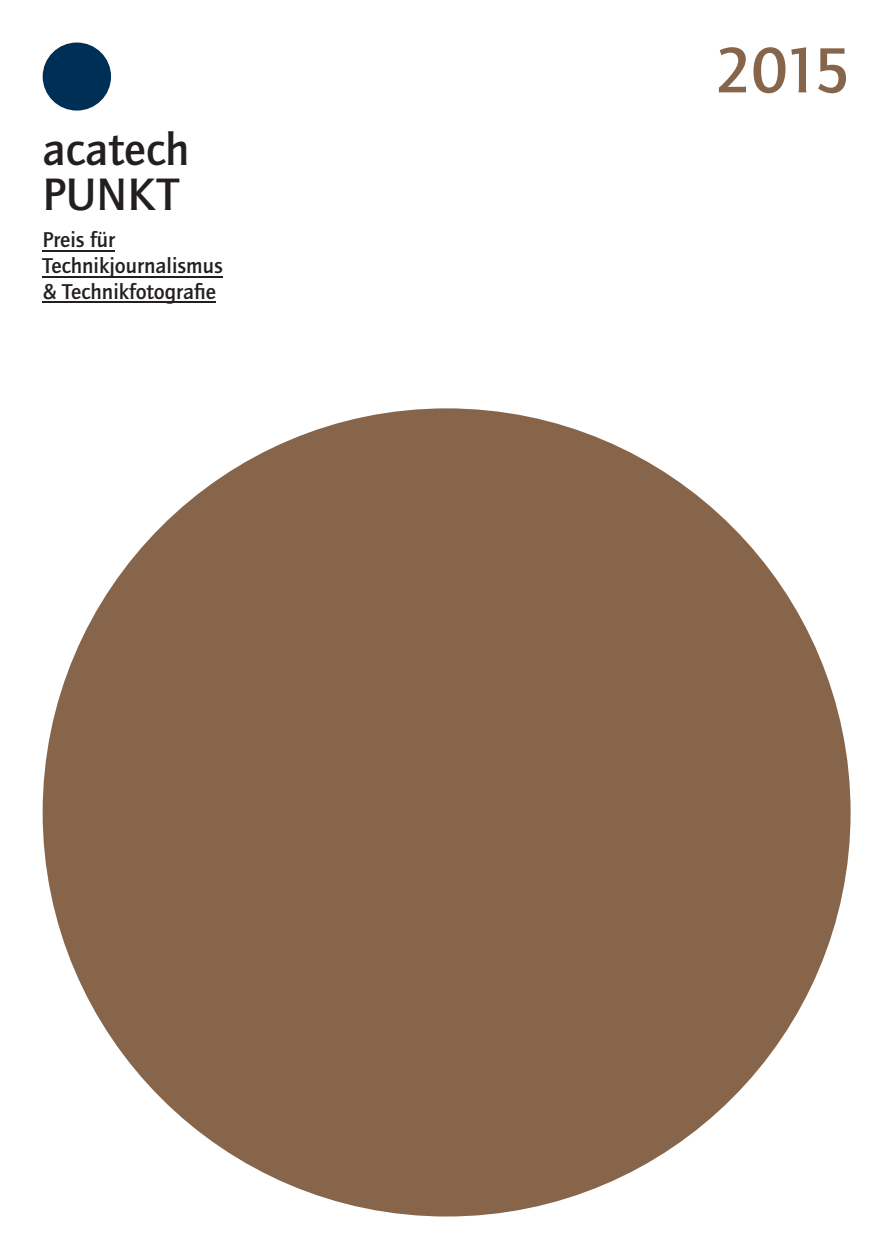
<style>
.page{position:relative;width:893px;height:1259px;background:#fff}
.page>*{position:absolute;margin:0;border:0;box-sizing:border-box;transform-origin:0 0}
.t1{font:500 66px "Quay Sans ITC Std";color:#86654b}
.t2{font:500 47.1px/45px "Quay Sans ITC Std";color:#231f20}
.t3{font:500 22.2px/25.8px "Quay Sans ITC Std";color:#231f20}
</style>
<div class="page">
<div style="left:43px;top:43px;width:68px;height:68px;background:#002f55;border-radius:50%"></div>
<div style="left:43px;top:408px;width:808px;height:808px;background:#86654b;border-radius:50%"></div>
<hr style="left:43px;top:250px;width:72px;height:1px;background:#231f20">
<hr style="left:43px;top:276px;width:180px;height:1px;background:#231f20">
<hr style="left:43px;top:302px;width:173px;height:1px;background:#231f20">
<h2 class="t2" style="left:43px;top:128px;width:148px">acatech<br>PUNKT</h2>
<p class="t3" style="left:43px;top:227px;width:182px">Preis für<br>Technikjournalismus &amp; Technikfotografie</p>
<h1 class="t1" style="left:715px;top:33px;width:137px">2015</h1>
</div>
